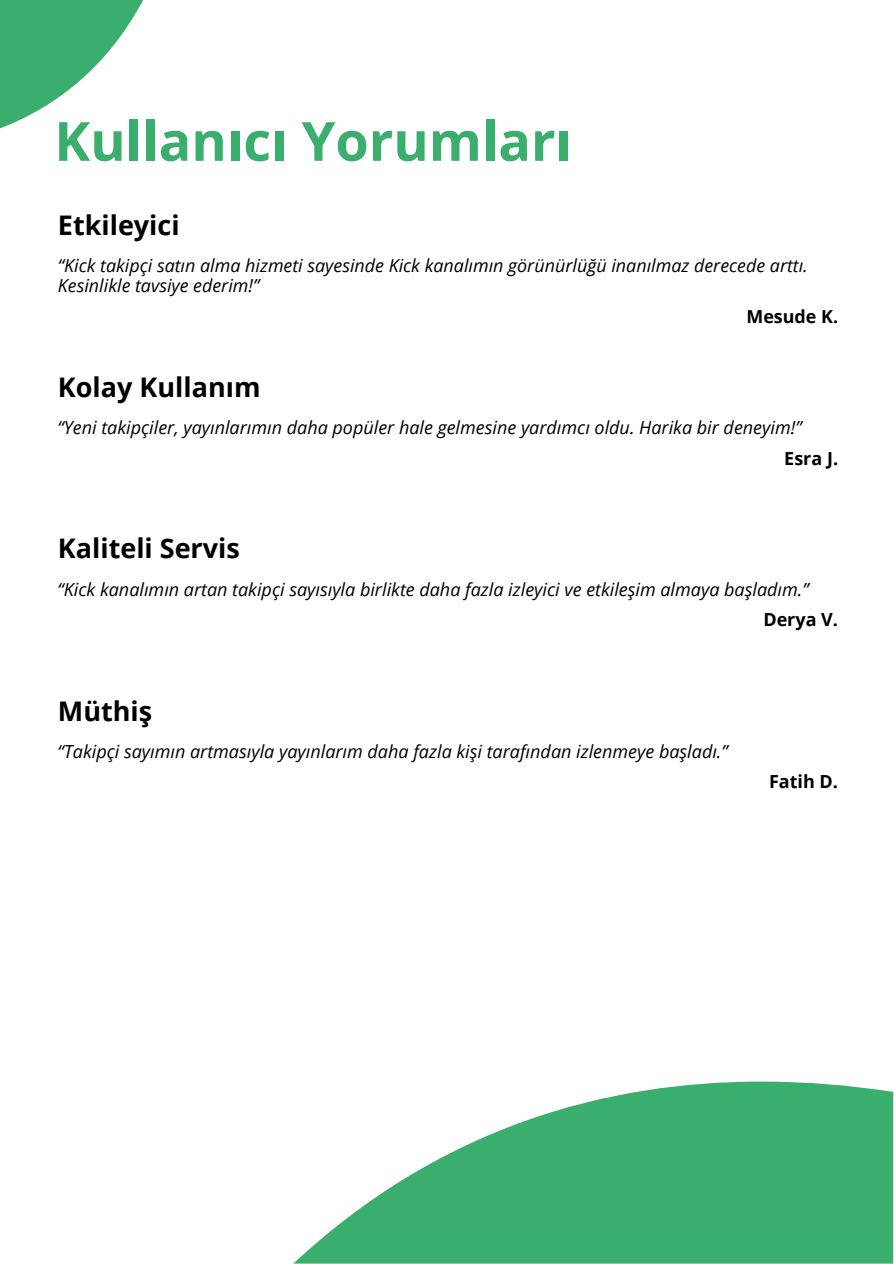
<style>
.page{position:relative;width:894px;height:1264px;background:#fff}
.page>*{position:absolute;margin:0;border:0;box-sizing:border-box;transform-origin:0 0}
.t1{font:700 54px "Open Sans";color:#39ae6d}
.t2{font:700 27px "Open Sans";color:#000}
.t3{font:italic 18px "Open Sans";color:#000}
.t4{font:700 18px "Open Sans";color:#000}
.t5{font:italic 17.85px/20.2px "Open Sans";color:#000}
.t6{font:700 17.85px "Open Sans";color:#000}
</style>
<div class="page">
<svg style="left:294px;top:1081px;width:599px;height:182px;fill:#39ae6d"></svg>
<svg style="left:0;top:0;width:143px;height:128px"></svg>
<h1 class="t1" style="left:54px;top:103px;width:519px">Kullanıcı Yorumları</h1>
<h2 class="t2" style="left:58px;top:206px;width:123px">Etkileyici</h2>
<p class="t5" style="left:58px;top:255px;width:751px">“Kick takipçi satın alma hizmeti sayesinde Kick kanalımın görünürlüğü inanılmaz derecede arttı.<br>Kesinlikle tavsiye ederim!”</p>
<p class="t6" style="left:746px;top:304px;width:93px">Mesude K.</p>
<h2 class="t2" style="left:58px;top:368px;width:204px">Kolay Kullanım</h2>
<p class="t3" style="left:58px;top:415px;width:745px">“Yeni takipçiler, yayınlarımın daha popüler hale gelmesine yardımcı oldu. Harika bir deneyim!”</p>
<p class="t4" style="left:784px;top:445px;width:55px">Esra J.</p>
<h2 class="t2" style="left:58px;top:529px;width:183px">Kaliteli Servis</h2>
<p class="t3" style="left:58px;top:576px;width:752px">“Kick kanalımın artan takipçi sayısıyla birlikte daha fazla izleyici ve etkileşim almaya başladım.”</p>
<p class="t4" style="left:763px;top:607px;width:76px">Derya V.</p>
<h2 class="t2" style="left:58px;top:691px;width:96px">Müthiş</h2>
<p class="t3" style="left:58px;top:738px;width:671px">“Takipçi sayımın artmasıyla yayınlarım daha fazla kişi tarafından izlenmeye başladı.”</p>
<p class="t4" style="left:768px;top:769px;width:70px">Fatih D.</p>
</div>
